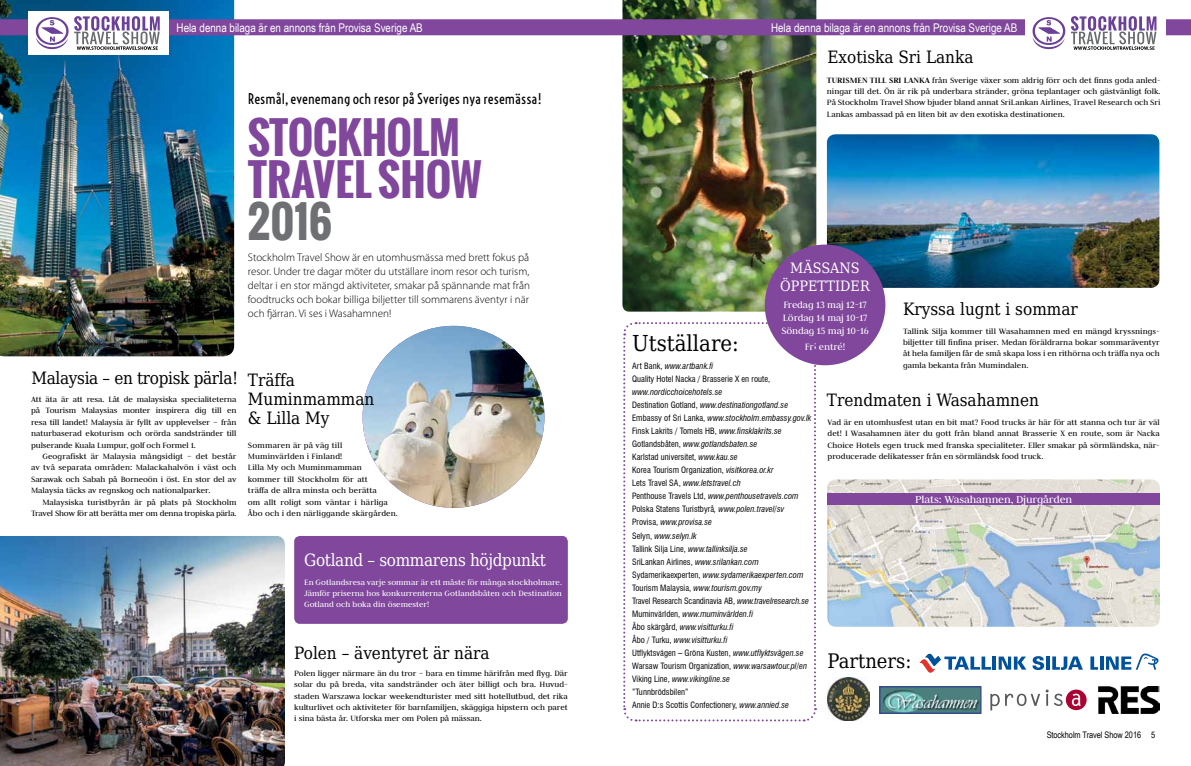
<style>
.page{position:relative;width:1191px;height:766px;background:#fff}
.page>*{position:absolute;margin:0;border:0;box-sizing:border-box;transform-origin:0 0}
.t1{font:700 43px/42px "Oswald";letter-spacing:-.01em;color:#80479c}
.t2{font:700 43px "Oswald";color:#6f7073}
.t3{font:22px "DejaVu Serif Condensed";color:#000}
.t4{font:20px "DejaVu Serif Condensed";color:#000}
.t5{font:17px/19px "DejaVu Serif Condensed";color:#000}
.t6{font:17px "DejaVu Serif Condensed";letter-spacing:-.02em;color:#fff}
.t7{font:17px "DejaVu Serif Condensed";letter-spacing:-.02em;color:#000}
.t8{font:14.3px/17.9px "DejaVu Serif Condensed";color:#fff;text-align:center}
.t9{font:14px "Voltaire";color:#000}
.t10{font:12px "Arial Narrow";color:#fff}
.t11{font:12px "Judson";letter-spacing:-.01em;color:#fff}
.t12{font:300 11px/14px "Myriad Pro";color:#000;text-align:justify}
.t13{font:10.8px/12.9px "Judson";letter-spacing:-.01em;color:#fff}
.t14{font:9px/11.4px "Judson";color:#000;text-align:justify}
.t15{font:9px/11.4px "Judson";color:#fff;text-align:justify}
.t16{font:9px/11.4px "Judson";letter-spacing:-.02em;color:#000;text-align:right}
.t17{font:9px "Arial Narrow";letter-spacing:-.005em;color:#000}
.t18{font:italic condensed 8.5px/13px "Swiss 721 BT";letter-spacing:.005em;color:#000}
.t19{font:condensed 8.5px/13px "Swiss 721 BT";letter-spacing:.005em;color:#000}
.s1{font-weight:700}
.s2{font-style:italic}
.s3{font-style:normal}
</style>
<div class="page">
<img style="left:622px;top:0;width:194px;height:311px">
<div style="left:294px;top:536px;width:274px;height:87px;background:#80479c;border-radius:6px"></div>
<img style="left:0;top:0;width:234px;height:356px">
<img style="left:827px;top:134px;width:332px;height:154px">
<div style="left:0;top:19px;width:1191px;height:16px;background:#80479c"></div>
<div style="left:764px;top:244px;width:121px;height:121px;background:#80479c;border-radius:50%"></div>
<img style="left:362px;top:326px;width:182px;height:181px;border-radius:91px">
<svg style="left:623px;top:321px;width:194px;height:401px"></svg>
<img style="left:827px;top:479px;width:333px;height:147px">
<div style="left:827px;top:493px;width:332px;height:12px;background:#80479c"></div>
<img style="left:0;top:536px;width:285px;height:229px">
<hr style="left:992px;top:656px;width:4px;height:13px;background:#00529c">
<svg style="left:998px;top:656px;width:28px;height:13px"></svg>
<svg style="left:919px;top:653px;width:72px;height:20px"></svg>
<svg style="left:1090px;top:656px;width:8px;height:13px"></svg>
<svg style="left:1100px;top:656px;width:3px;height:13px"></svg>
<svg style="left:1032px;top:656px;width:50px;height:13px"></svg>
<svg style="left:1106px;top:653px;width:52px;height:16px"></svg>
<img style="left:827px;top:677px;width:42px;height:42px">
<img style="left:881px;top:688px;width:98px;height:23px">
<div style="left:879px;top:686px;width:102px;height:27px;border:1px solid #283691"></div>
<svg style="left:1065px;top:689px;width:21px;height:21px"></svg>
<svg style="left:1005px;top:689px;width:57px;height:16px"></svg>
<svg style="left:1071px;top:693px;width:9px;height:12px"></svg>
<svg style="left:990px;top:693px;width:9px;height:17px"></svg>
<img style="left:1098px;top:686px;width:61px;height:27px">
<div style="left:28px;top:11px;width:141px;height:44px;background:#fff"></div>
<svg style="left:36px;top:16px;width:124px;height:34px"></svg>
<div style="left:1025px;top:11px;width:140px;height:44px;background:#fff"></div>
<svg style="left:1032px;top:17px;width:33px;height:32px"></svg>
<svg style="left:1071px;top:16px;width:85px;height:34px"></svg>
<h3 class="t10" style="left:176px;top:19px;width:248px">Hela denna bilaga är en annons från Provisa Sverige AB</h3>
<h3 class="t10" style="left:771px;top:19px;width:248px">Hela denna bilaga är en annons från Provisa Sverige AB</h3>
<h3 class="t7" style="left:31px;top:365px;width:208px">Malaysia – en tropisk pärla!</h3>
<p class="t14" style="left:31px;top:393px;width:207px">Att äta är att resa. Låt de malaysiska specialiteterna på Tourism Malaysias monter inspirera dig till en resa till landet! Malaysia är fyllt av upplevelser – från naturbaserad ekoturism och orörda sandstränder till pulserande Kuala Lumpur, golf och Formel 1.</p>
<p class="t14" style="left:31px;top:450px;width:207px;text-indent:11px">Geografiskt är Malaysia mångsidigt – det består av två separata områden: Malackahalvön i väst och Sarawak och Sabah på Borneoön i öst. En stor del av Malaysia täcks av regnskog och nationalparker.</p>
<p class="t16" style="left:31px;top:496px;width:207px">Malaysiska turistbyrån är på plats på Stockholm<br>Travel Show för att berätta mer om denna tropiska pärla.</p>
<h3 class="t9" style="left:248px;top:90px;width:295px">Resmål, evenemang och resor på Sveriges nya resemässa!</h3>
<h1 class="t1" style="left:248px;top:116px;width:235px">STOCKHOLM<br>TRAVEL SHOW</h1>
<h1 class="t2" style="left:248px;top:189px;width:86px">2016</h1>
<h3 class="t5" style="left:827px;top:47px;width:148px">Exotiska Sri Lanka</h3>
<p class="t14" style="left:827px;top:74px;width:335px"><span class="s1">TURISMEN TILL SRI LANKA</span> från Sverige växer som aldrig förr och det finns goda anled&shy;ningar till det. Ön är rik på underbara stränder, gröna teplantager och gästvänligt folk.<br>På Stockholm Travel Show bjuder bland annat SriLankan Airlines, Travel Research och Sri Lankas ambassad på en liten bit av den exotiska destinationen.</p>
<p class="t12" style="left:248px;top:250px;width:283px">Stockholm Travel Show är en utomhusmässa med brett fokus på resor. Under tre dagar möter du utställare inom resor och turism, deltar i en stor mängd aktiviteter, smakar på spännande mat från foodtrucks och bokar billiga biljetter till sommarens äventyr i när och fjärran. Vi ses i Wasahamnen!</p>
<h3 class="t8" style="left:780px;top:258px;width:91px">MÄSSANS<br>ÖPPETTIDER</h3>
<p class="t13" style="left:781px;top:298px;width:89px">Fredag 13 maj 12-17<br>Lördag 14 maj 10-17<br>Söndag 15 maj 10-16</p>
<p class="t13" style="left:805px;top:340px;width:42px">Fri entré!</p>
<h3 class="t5" style="left:903px;top:299px;width:176px">Kryssa lugnt i sommar</h3>
<p class="t14" style="left:903px;top:325px;width:258px">Tallink Silja kommer till Wasahamnen med en mängd kryssnings&shy;biljetter till finfina priser. Medan föräldrarna bokar sommaräventyr åt hela familjen får de små skapa loss i en rithörna och träffa nya och gamla bekanta från Mumindalen.</p>
<h2 class="t3" style="left:632px;top:327px;width:108px">Utställare:</h2>
<p class="t19" style="left:632px;top:360px;width:140px">Art Bank, <span class="s2">www.artbank.fi<br></span>Quality Hotel Nacka / Brasserie X en route,</p>
<p class="t18" style="left:632px;top:385px;width:181px">www.nordicchoicehotels.se<br><span class="s3">Destination Gotland,</span> www.destinationgotland.se <span class="s3">Embassy of Sri Lanka,</span> www.stockholm.embassy.gov.lk <span class="s3">Finsk Lakrits / Tomels HB,</span> www.finsklakrits.se <span class="s3">Gotlandsbåten,</span> www.gotlandsbaten.se<br><span class="s3">Karlstad universitet,</span> www.kau.se<br><span class="s3">Korea Tourism Organization,</span> visitkorea.or.kr<br><span class="s3">Lets Travel SA,</span> www.letstravel.ch<br><span class="s3">Penthouse Travels Ltd,</span> www.penthousetravels.com <span class="s3">Polska Statens Turistbyrå</span>, www.polen.travel/sv <span class="s3">Provisa,</span> www.provisa.se<br><span class="s3">Selyn,</span> www.selyn.lk<br><span class="s3">Tallink Silja Line,</span> www.tallinksilja.se<br><span class="s3">SriLankan Airlines,</span> www.srilankan.com <span class="s3">Sydamerikaexperten,</span> www.sydamerikaexperten.com <span class="s3">Tourism Malaysia,</span> www.tourism.gov.my<br><span class="s3">Travel Research Scandinavia AB,</span> www.travelresearch.se <span class="s3">Muminvärlden,</span> www.muminvärlden.fi<br><span class="s3">Åbo skärgård,</span> www.visitturku.fi<br><span class="s3">Åbo / Turku,</span> www.visitturku.fi<br><span class="s3">Utflyktsvägen – Gröna Kusten,</span> www.utflyktsvägen.se <span class="s3">Warsaw Tourism Organization,</span> www.warsawtour.pl/en <span class="s3">Viking Line,</span> www.vikingline.se<br><span class="s3">”Tunnbrödsbilen”<br>Annie D:s Scottis Confectionery,</span> www.annied.se</p>
<h3 class="t5" style="left:248px;top:369px;width:128px">Träffa<br>Muminmamman &amp; Lilla My</h3>
<h3 class="t5" style="left:827px;top:390px;width:214px">Trendmaten i Wasahamnen</h3>
<p class="t14" style="left:827px;top:416px;width:334px">Vad är en utomhusfest utan en bit mat? Food trucks är här för att stanna och tur är väl det! I Wasahamnen äter du gott från bland annat Brasserie X en route, som är Nacka Choice Hotels egen truck med franska specialiteter. Eller smakar på sörmländska, när&shy;producerade delikatesser från en sörmländsk food truck.</p>
<p class="t14" style="left:248px;top:439px;width:151px;text-align:left">Sommaren är på väg till<br>Muminvärlden i Finland!<br>Lilla My och Muminmamman<br>kommer till Stockholm för att<br>träffa de allra minsta och berätta<br>om allt roligt som väntar i härliga<br>Åbo och i den närliggande skärgården.</p>
<h3 class="t11" style="left:915px;top:492px;width:159px">Plats: Wasahamnen, Djurgården</h3>
<h3 class="t6" style="left:304px;top:547px;width:243px">Gotland – sommarens höjdpunkt</h3>
<p class="t15" style="left:304px;top:575px;width:259px">En Gotlandsresa varje sommar är ett måste för många stockholmare.<br>Jämför priserna hos konkurrenterna Gotlandsbåten och Destination Gotland och boka din ösemester!</p>
<h3 class="t5" style="left:294px;top:642px;width:197px">Polen – äventyret är nära</h3>
<h3 class="t4" style="left:827px;top:645px;width:85px">Partners:</h3>
<p class="t14" style="left:294px;top:667px;width:275px">Polen ligger närmare än du tror – bara en timme härifrån med flyg. Där solar du på breda, vita sandstränder och äter billigt och bra. Huvud&shy;staden Warszawa lockar weekendturister med sitt hotellutbud, det rika kulturlivet och aktiviteter för barnfamiljen, skäggiga hipstern och paret i sina bästa år. Utforska mer om Polen på mässan.</p>
<p class="t17" style="left:1046px;top:727px;width:110px">Stockholm Travel Show 2016 5</p>
</div>
